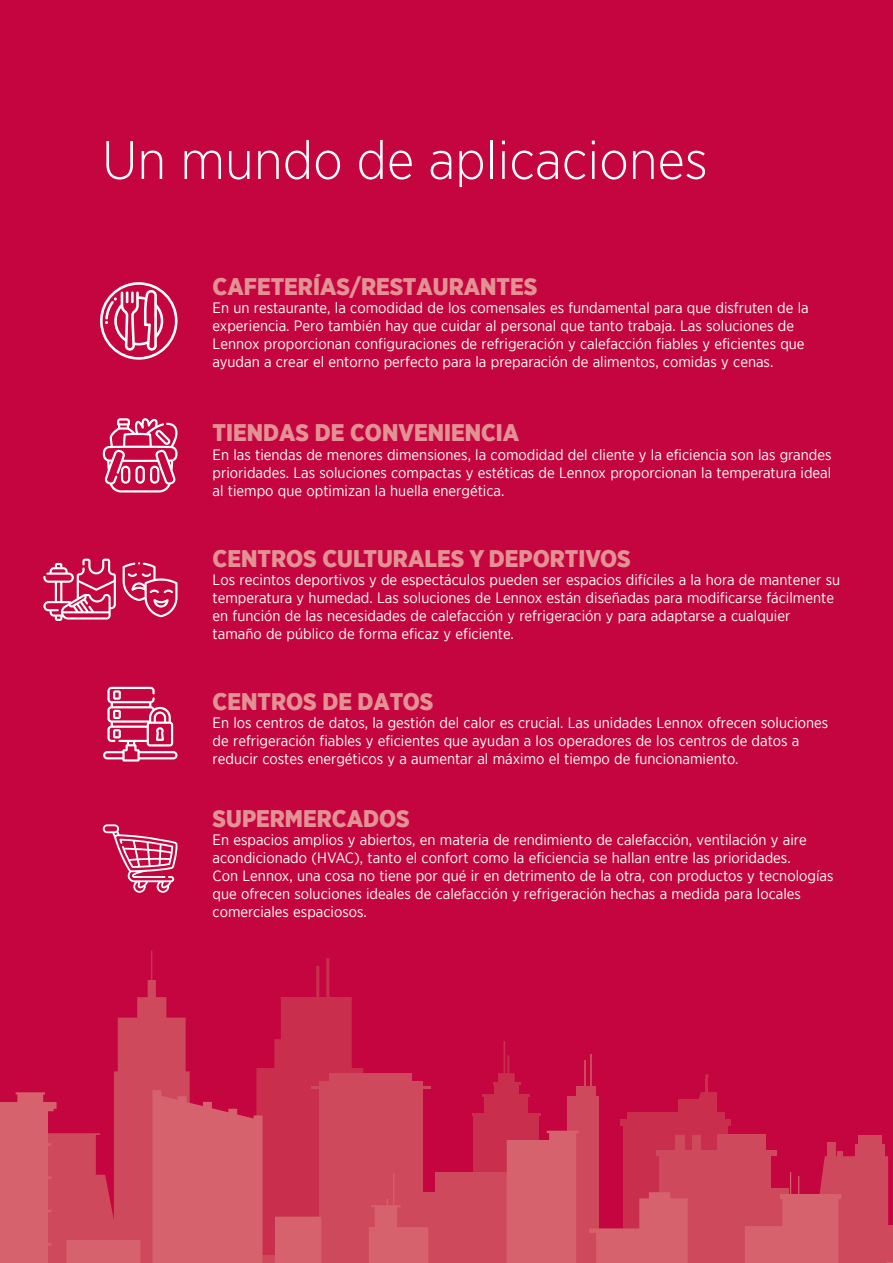
<style>
.page{position:relative;width:893px;height:1263px;background:#c4053f}
.page>*{position:absolute;margin:0;border:0;box-sizing:border-box;transform-origin:0 0}
.t1{font:300 54px "Gotham Narrow";color:#fff}
.t2{font:900 24px "Gotham Narrow";color:#e29294}
.t3{font:15px/18px "Gotham Narrow";color:#fff}
</style>
<div class="page">
<svg style="left:493px;top:1041px;width:28px;height:49px"></svg>
<hr style="left:706px;top:1078px;width:2px;height:38px;background:#c92f4c">
<svg style="left:705px;top:1074px;width:4px;height:4px"></svg>
<svg style="left:256px;top:958px;width:117px;height:132px"></svg>
<hr style="left:590px;top:1054px;width:1px;height:86px;background:#cf495c">
<hr style="left:584px;top:1060px;width:2px;height:87px;background:#cf495c">
<div style="left:577px;top:1086px;width:19px;height:22px;background:#cf495c"></div>
<div style="left:329px;top:1074px;width:83px;height:37px;background:#cf495c"></div>
<hr style="left:311px;top:1086px;width:119px;height:3px;background:#cf495c">
<svg style="left:114px;top:950px;width:76px;height:140px"></svg>
<svg style="left:0;top:1090px;width:777px;height:173px"></svg>
<div style="left:855px;top:1144px;width:30px;height:24px;background:#cf495c"></div>
<div style="left:858px;top:1136px;width:23px;height:13px;background:#cf495c"></div>
<div style="left:837px;top:1151px;width:6px;height:9px;background:#cf495c"></div>
<div style="left:827px;top:1142px;width:8px;height:18px;background:#cf495c"></div>
<svg style="left:760px;top:1156px;width:133px;height:107px"></svg>
<svg style="left:100px;top:282px;width:78px;height:78px"></svg>
<svg style="left:103px;top:418px;width:75px;height:74px"></svg>
<svg style="left:123px;top:562px;width:55px;height:55px"></svg>
<svg style="left:43px;top:559px;width:73px;height:62px"></svg>
<svg style="left:103px;top:687px;width:75px;height:74px"></svg>
<svg style="left:103px;top:824px;width:75px;height:69px"></svg>
<h1 class="t1" style="left:102px;top:127px;width:607px">Un mundo de aplicaciones</h1>
<h2 class="t2" style="left:213px;top:270px;width:326px">CAFETERÍAS/RESTAURANTES</h2>
<p class="t3" style="left:213px;top:298px;width:598px">En un restaurante, la comodidad de los comensales es fundamental para que disfruten de la experiencia. Pero también hay que cuidar al personal que tanto trabaja. Las soluciones de Lennox proporcionan configuraciones de refrigeración y calefacción fiables y eficientes que ayudan a crear el entorno perfecto para la preparación de alimentos, comidas y cenas.</p>
<h2 class="t2" style="left:213px;top:417px;width:308px">TIENDAS DE CONVENIENCIA</h2>
<p class="t3" style="left:213px;top:445px;width:620px;text-align:justify">En las tiendas de menores dimensiones, la comodidad del cliente y la eficiencia son las grandes prioridades. Las soluciones compactas y estéticas de Lennox proporcionan la temperatura ideal al tiempo que optimizan la huella energética.</p>
<h2 class="t2" style="left:213px;top:543px;width:420px">CENTROS CULTURALES Y DEPORTIVOS</h2>
<p class="t3" style="left:213px;top:570px;width:629px">Los recintos deportivos y de espectáculos pueden ser espacios difíciles a la hora de mantener su temperatura y humedad. Las soluciones de Lennox están diseñadas para modificarse fácilmente en función de las necesidades de calefacción y refrigeración y para adaptarse a cualquier tamaño de público de forma eficaz y eficiente.</p>
<h2 class="t2" style="left:213px;top:686px;width:222px">CENTROS DE DATOS</h2>
<p class="t3" style="left:213px;top:714px;width:617px">En los centros de datos, la gestión del calor es crucial. Las unidades Lennox ofrecen soluciones de refrigeración fiables y eficientes que ayudan a los operadores de los centros de datos a reducir costes energéticos y a aumentar al máximo el tiempo de funcionamiento.</p>
<h2 class="t2" style="left:213px;top:802px;width:198px">SUPERMERCADOS</h2>
<p class="t3" style="left:213px;top:830px;width:622px">En espacios amplios y abiertos, en materia de rendimiento de calefacción, ventilación y aire acondicionado (HVAC), tanto el confort como la eficiencia se hallan entre las prioridades.<br>Con Lennox, una cosa no tiene por qué ir en detrimento de la otra, con productos y tecnologías que ofrecen soluciones ideales de calefacción y refrigeración hechas a medida para locales comerciales espaciosos.</p>
</div>
